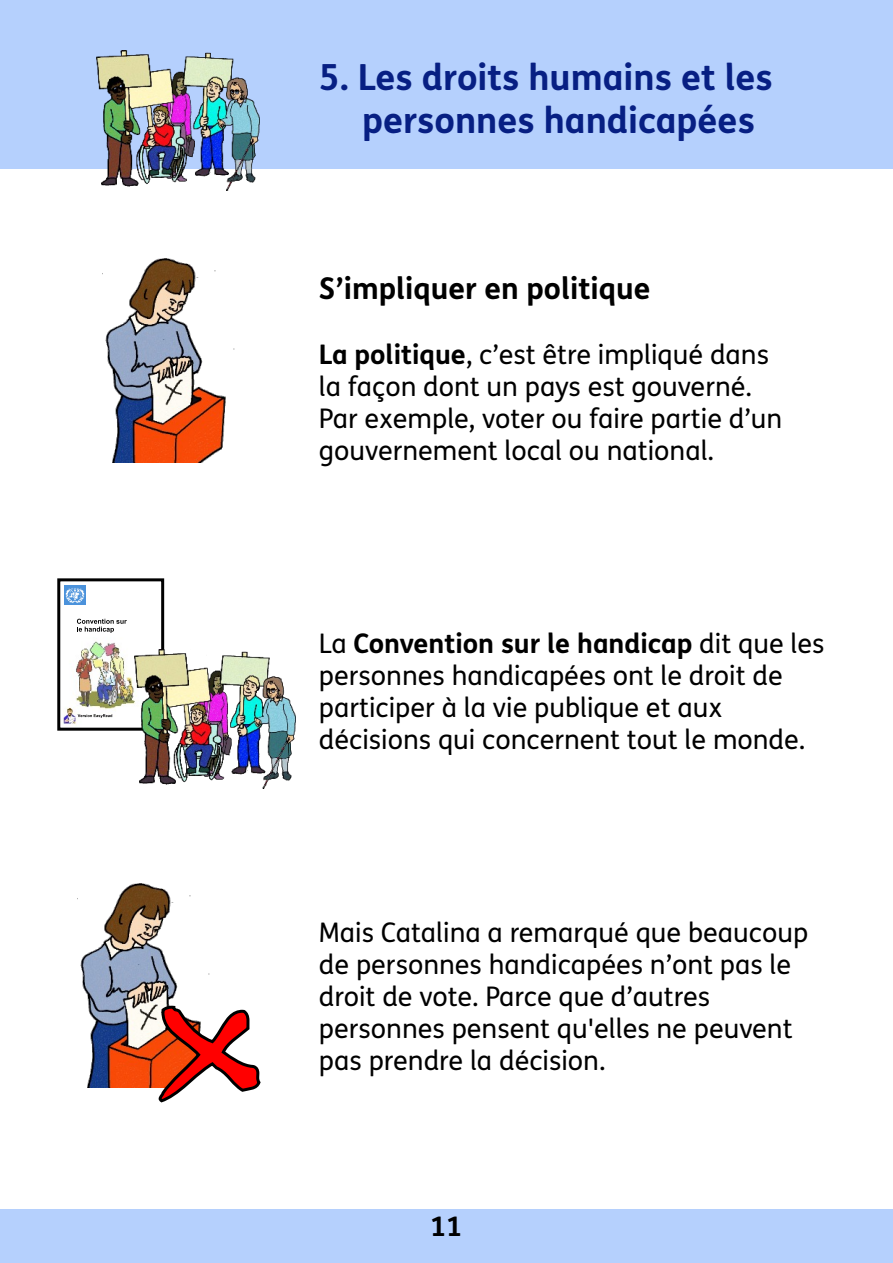
<style>
.page{position:relative;width:893px;height:1263px;background:#fff}
.page>*{position:absolute;margin:0;border:0;box-sizing:border-box;transform-origin:0 0}
.t1{font:700 36px/42.8px "FS Me";color:#071f83}
.t2{font:700 30px "FS Me";color:#000}
.t3{font:27px/32.1px "FS Me";color:#000}
.t4{font:700 27px "FS Me";color:#000}
.s1{font-weight:700}
</style>
<div class="page">
<div style="left:0;top:1209px;width:893px;height:54px;background:#b5d0fd"></div>
<img style="left:63px;top:585px;width:71px;height:140px">
<div style="left:57px;top:578px;width:107px;height:153px;border:3px solid #000"></div>
<img style="left:65px;top:586px;width:20px;height:18px">
<svg style="left:77px;top:619px;width:50px;height:14px"></svg>
<svg style="left:78px;top:714px;width:34px;height:4px"></svg>
<div style="left:0;top:0;width:893px;height:169px;background:#b5d0fd"></div>
<img style="left:96px;top:51px;width:163px;height:140px">
<img style="left:105px;top:258px;width:130px;height:204px">
<img style="left:134px;top:649px;width:161px;height:139px">
<img style="left:80px;top:883px;width:130px;height:204px">
<svg style="left:157px;top:1004px;width:104px;height:99px"></svg>
<h1 class="t1" style="left:362px;top:60px;width:412px;text-indent:-43px">5. Les droits humains et les personnes handicapées</h1>
<h2 class="t2" style="left:319px;top:276px;width:333px">S’impliquer en politique</h2>
<p class="t3" style="left:319px;top:341px;width:465px"><span class="s1">La politique</span>, c’est être impliqué dans la façon dont un pays est gouverné.<br>Par exemple, voter ou faire partie d’un gouvernement local ou national.</p>
<p class="t3" style="left:319px;top:630px;width:507px">La <span class="s1">Convention sur le handicap</span> dit que les personnes handicapées ont le droit de participer à la vie publique et aux décisions qui concernent tout le monde.</p>
<p class="t3" style="left:319px;top:919px;width:491px">Mais Catalina a remarqué que beaucoup de personnes handicapées n’ont pas le droit de vote. Parce que d’autres personnes pensent qu'elles ne peuvent pas prendre la décision.</p>
<p class="t4" style="left:431px;top:1216px;width:33px">11</p>
</div>
